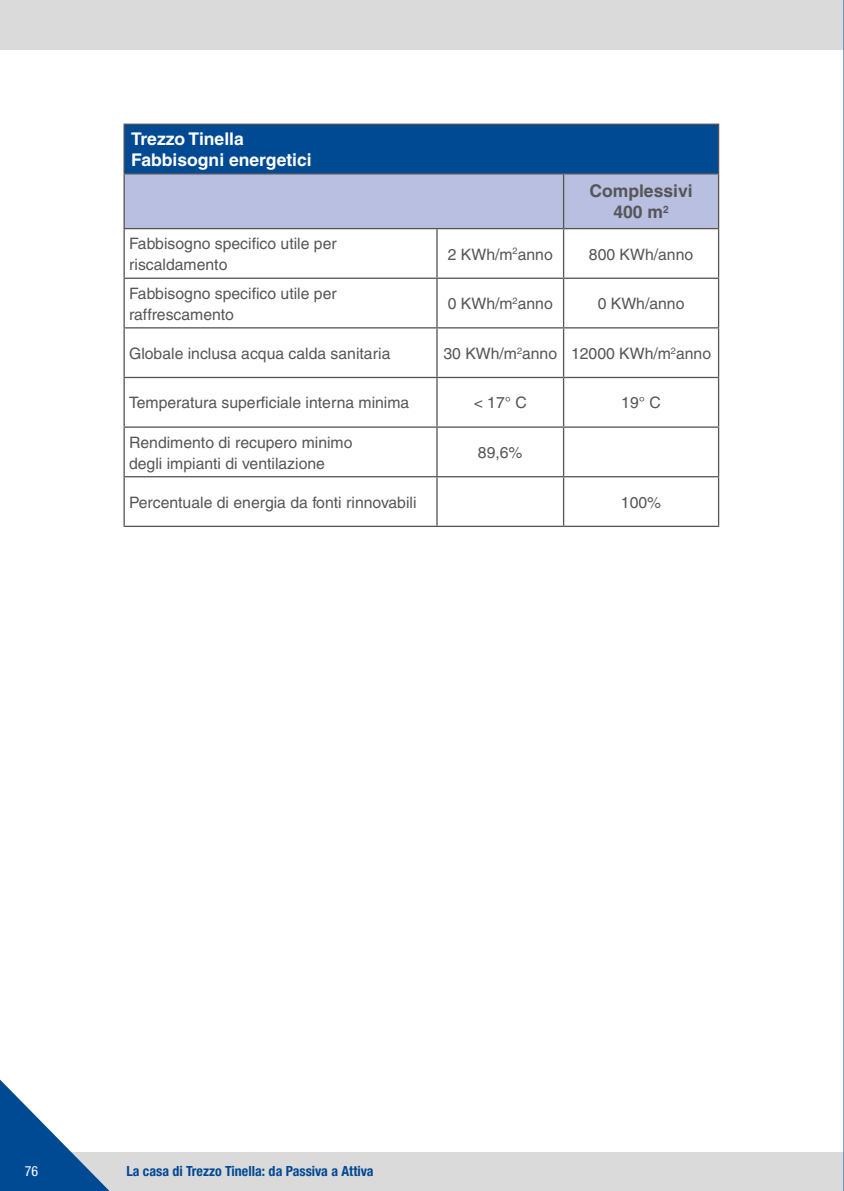
<style>
.page{position:relative;width:844px;height:1191px;background:#fff}
.page>*{position:absolute;margin:0;border:0;box-sizing:border-box;transform-origin:0 0}
.t1{font:700 17.5px/21px "Helvetica";color:#fff}
.t2{font:700 17.5px/21px "Helvetica";color:#565656;text-align:center}
.t3{font:15.75px/21px "Helvetica";color:#565656}
.t4{font:700 condensed 14px "Helvetica Neue";color:#004993}
.t5{font:condensed 14px "Helvetica Neue";color:#fff}
</style>
<div class="page">
<div style="left:0;top:1152px;width:843px;height:39px;background:#dadada"></div>
<svg style="left:0;top:1079px;width:109px;height:112px"></svg>
<div style="left:0;top:0;width:843px;height:50px;background:#dadada"></div>
<hr style="left:843px;top:0;width:1px;height:1191px;background:#004993">
<div style="left:124px;top:124px;width:594px;height:50px;background:#004993"></div>
<div style="left:125px;top:174px;width:592px;height:54px;background:#b8bfe0"></div>
<hr style="left:123px;top:124px;width:314px;height:1px;background:#565656">
<hr style="left:123px;top:125px;width:2px;height:48px;background:#565656">
<hr style="left:437px;top:124px;width:126px;height:1px;background:#565656">
<hr style="left:563px;top:124px;width:156px;height:1px;background:#565656">
<hr style="left:717px;top:125px;width:2px;height:48px;background:#565656">
<hr style="left:123px;top:173px;width:314px;height:1px;background:#565656">
<hr style="left:123px;top:174px;width:2px;height:54px;background:#565656">
<hr style="left:437px;top:173px;width:126px;height:1px;background:#565656">
<hr style="left:563px;top:173px;width:156px;height:1px;background:#565656">
<hr style="left:562px;top:174px;width:2px;height:54px;background:#565656">
<hr style="left:717px;top:174px;width:2px;height:54px;background:#565656">
<hr style="left:123px;top:228px;width:314px;height:1px;background:#565656">
<hr style="left:123px;top:229px;width:2px;height:48px;background:#565656">
<hr style="left:437px;top:228px;width:126px;height:1px;background:#565656">
<hr style="left:436px;top:229px;width:1px;height:48px;background:#565656">
<hr style="left:563px;top:228px;width:156px;height:1px;background:#565656">
<hr style="left:562px;top:229px;width:2px;height:48px;background:#565656">
<hr style="left:717px;top:229px;width:2px;height:48px;background:#565656">
<hr style="left:123px;top:277px;width:314px;height:2px;background:#565656">
<hr style="left:123px;top:279px;width:2px;height:48px;background:#565656">
<hr style="left:437px;top:277px;width:126px;height:2px;background:#565656">
<hr style="left:436px;top:279px;width:1px;height:48px;background:#565656">
<hr style="left:563px;top:277px;width:156px;height:2px;background:#565656">
<hr style="left:562px;top:279px;width:2px;height:48px;background:#565656">
<hr style="left:717px;top:279px;width:2px;height:48px;background:#565656">
<hr style="left:123px;top:327px;width:314px;height:1px;background:#565656">
<hr style="left:123px;top:328px;width:2px;height:49px;background:#565656">
<hr style="left:437px;top:327px;width:126px;height:1px;background:#565656">
<hr style="left:436px;top:328px;width:1px;height:49px;background:#565656">
<hr style="left:563px;top:327px;width:156px;height:1px;background:#565656">
<hr style="left:562px;top:328px;width:2px;height:49px;background:#565656">
<hr style="left:717px;top:328px;width:2px;height:49px;background:#565656">
<hr style="left:123px;top:377px;width:314px;height:1px;background:#565656">
<hr style="left:123px;top:378px;width:2px;height:48px;background:#565656">
<hr style="left:437px;top:377px;width:126px;height:1px;background:#565656">
<hr style="left:436px;top:378px;width:1px;height:48px;background:#565656">
<hr style="left:563px;top:377px;width:156px;height:1px;background:#565656">
<hr style="left:562px;top:378px;width:2px;height:48px;background:#565656">
<hr style="left:717px;top:378px;width:2px;height:48px;background:#565656">
<hr style="left:123px;top:426px;width:314px;height:2px;background:#565656">
<hr style="left:123px;top:428px;width:2px;height:48px;background:#565656">
<hr style="left:437px;top:426px;width:126px;height:2px;background:#565656">
<hr style="left:436px;top:428px;width:1px;height:48px;background:#565656">
<hr style="left:563px;top:426px;width:156px;height:2px;background:#565656">
<hr style="left:562px;top:428px;width:2px;height:48px;background:#565656">
<hr style="left:717px;top:428px;width:2px;height:48px;background:#565656">
<hr style="left:123px;top:476px;width:314px;height:1px;background:#565656">
<hr style="left:123px;top:477px;width:2px;height:49px;background:#565656">
<hr style="left:437px;top:476px;width:126px;height:1px;background:#565656">
<hr style="left:436px;top:477px;width:1px;height:49px;background:#565656">
<hr style="left:563px;top:476px;width:156px;height:1px;background:#565656">
<hr style="left:562px;top:477px;width:2px;height:49px;background:#565656">
<hr style="left:717px;top:477px;width:2px;height:49px;background:#565656">
<hr style="left:123px;top:526px;width:314px;height:1px;background:#565656">
<hr style="left:437px;top:526px;width:126px;height:1px;background:#565656">
<hr style="left:563px;top:526px;width:156px;height:1px;background:#565656">
<p class="t1" style="left:131px;top:128px;width:182px">Trezzo Tinella<br>Fabbisogni energetici</p>
<p class="t2" style="left:589px;top:180px;width:105px">Complessivi<br>400 m<sup>2</sup></p>
<p class="t3" style="left:129px;top:233px;width:209px">Fabbisogno specifico utile per riscaldamento</p>
<p class="t3" style="left:447px;top:243px;width:106px">2 KWh/m<sup>2</sup>anno</p>
<p class="t3" style="left:588px;top:243px;width:106px">800 KWh/anno</p>
<p class="t3" style="left:129px;top:282px;width:209px">Fabbisogno specifico utile per raffrescamento</p>
<p class="t3" style="left:447px;top:293px;width:106px">0 KWh/m<sup>2</sup>anno</p>
<p class="t3" style="left:597px;top:293px;width:88px">0 KWh/anno</p>
<p class="t3" style="left:129px;top:343px;width:263px">Globale inclusa acqua calda sanitaria</p>
<p class="t3" style="left:443px;top:343px;width:269px">30 KWh/m<sup>2</sup>anno 12000 KWh/m<sup>2</sup>anno</p>
<p class="t3" style="left:129px;top:392px;width:282px">Temperatura superficiale interna minima</p>
<p class="t3" style="left:473px;top:392px;width:55px">&lt; 17° C</p>
<p class="t3" style="left:621px;top:392px;width:41px">19° C</p>
<p class="t3" style="left:129px;top:431px;width:225px">Rendimento di recupero minimo degli impianti di ventilazione</p>
<p class="t3" style="left:478px;top:442px;width:46px">89,6%</p>
<p class="t3" style="left:129px;top:491px;width:289px">Percentuale di energia da fonti rinnovabili</p>
<p class="t3" style="left:620px;top:491px;width:42px">100%</p>
<p class="t5" style="left:25px;top:1163px;width:15px">76</p>
<p class="t4" style="left:126px;top:1162px;width:249px">La casa di Trezzo Tinella: da Passiva a Attiva</p>
</div>
